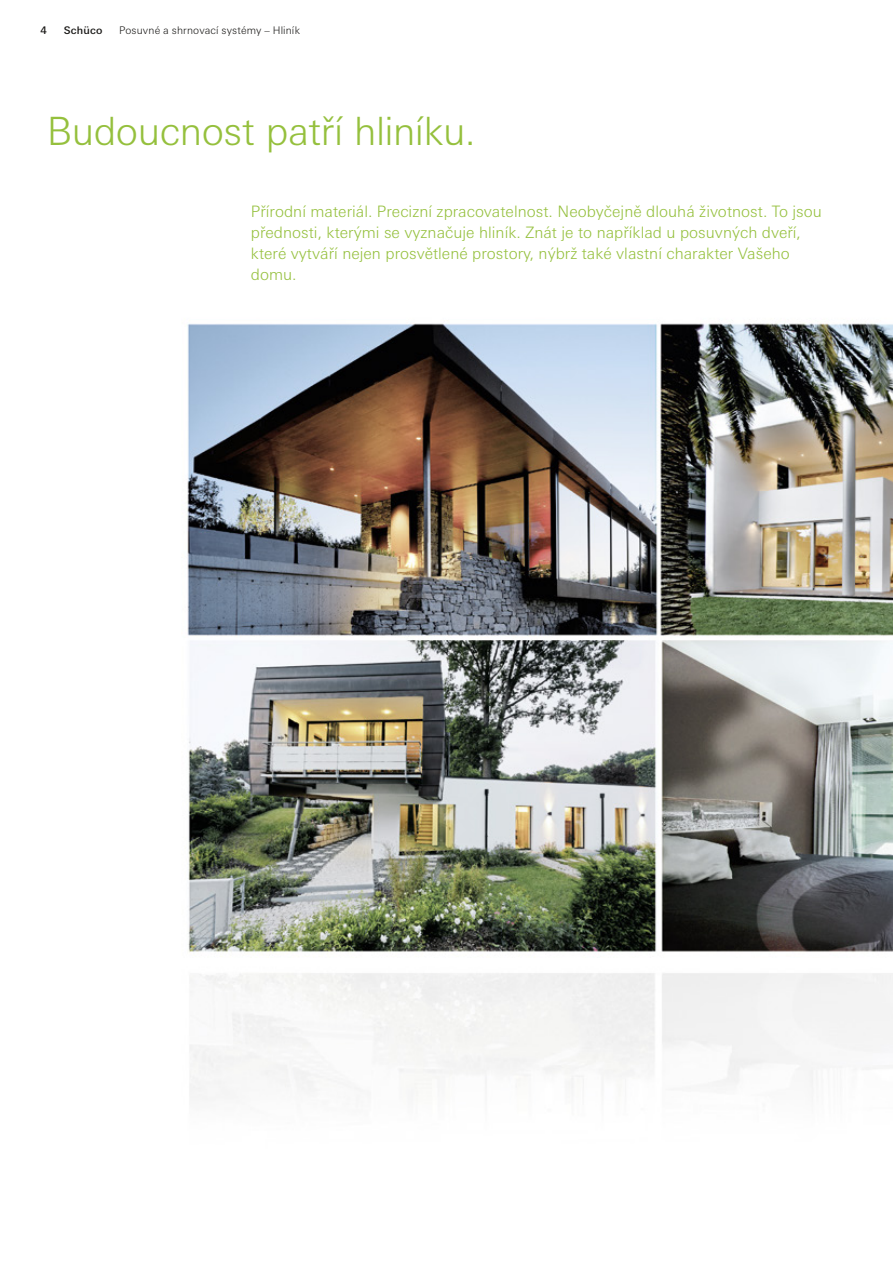
<style>
.page{position:relative;width:893px;height:1263px;background:#fff}
.page>*{position:absolute;margin:0;border:0;box-sizing:border-box;transform-origin:0 0}
.t1{font:300 39px "Univers For Schueco 330";letter-spacing:-.01em;color:#95c03d}
.t2{font:300 15.75px/21px "Univers For Schueco 330";color:#95c03d}
.t3{font:300 10.5px "Univers For Schueco 330";letter-spacing:.015em;color:#181715}
.t4{font:10.5px "Univers For Schueco 530 Med";letter-spacing:.02em;color:#181715}
</style>
<div class="page">
<img style="left:187px;top:320px;width:706px;height:780px">
<p class="t4" style="left:40px;top:24px;width:8px">4</p>
<p class="t4" style="left:64px;top:24px;width:40px">Schüco</p>
<p class="t3" style="left:119px;top:24px;width:182px">Posuvné a shrnovací systémy – Hliník</p>
<h1 class="t1" style="left:47px;top:109px;width:430px">Budoucnost patří hliníku.</h1>
<p class="t2" style="left:251px;top:202px;width:572px">Přírodní materiál. Precizní zpracovatelnost. Neobyčejně dlouhá životnost. To jsou přednosti, kterými se vyznačuje hliník. Znát je to například u posuvných dveří, které vytváří nejen prosvětlené prostory, nýbrž také vlastní charakter Vašeho domu.</p>
</div>
